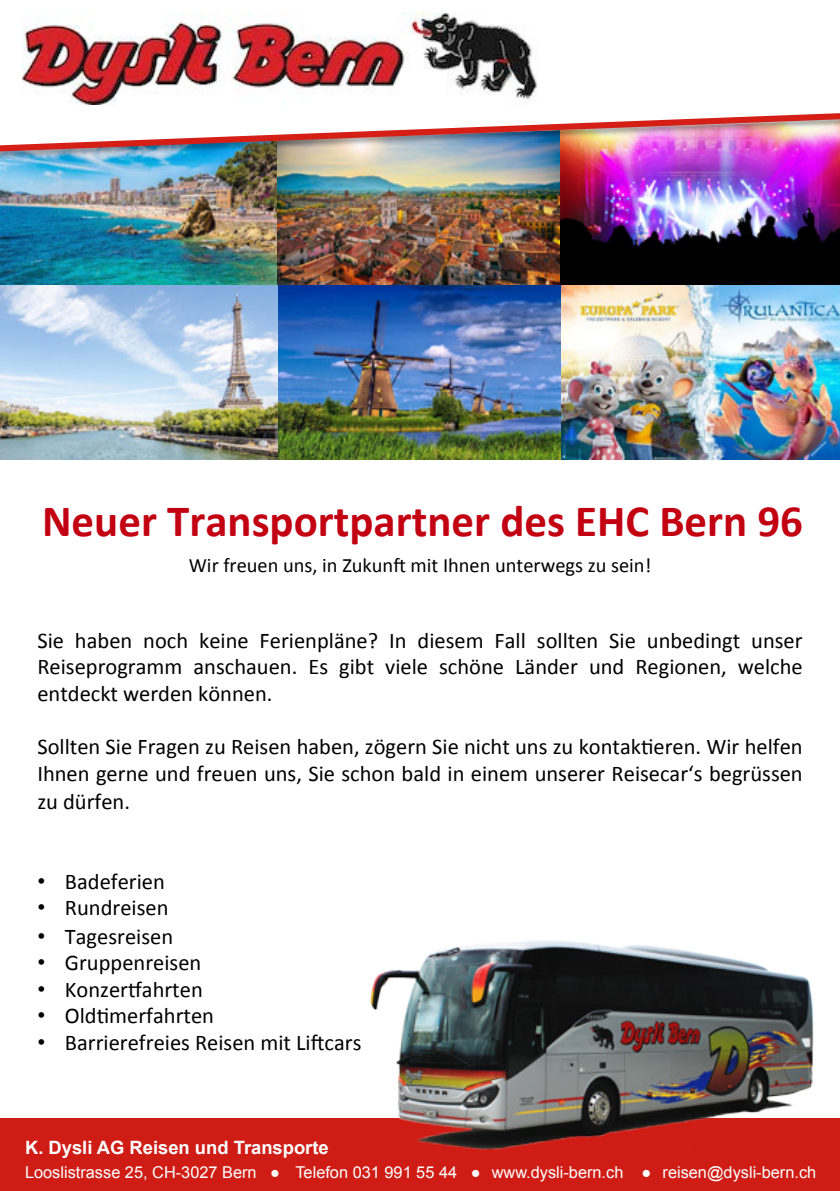
<style>
.page{position:relative;width:840px;height:1191px;background:#fff}
.page>*{position:absolute;margin:0;border:0;box-sizing:border-box;transform-origin:0 0}
.t1{font:700 44.8px "Calibri";color:#c20012}
.t2{font:22.4px/26.6px "Calibri";color:#000;text-align:justify}
.t3{font:20.4px "Calibri";color:#000}
.t4{font:700 18.4px "Arial";color:#fff}
.t5{font:16.4px "Arial";color:#fff}
.s1{font-family:"Arial"}
.s2{font-family:"Calibri"}
</style>
<div class="page">
<img style="left:0;top:12px;width:839px;height:1179px">
<img style="left:0;top:163px;width:839px;height:8px">
<img style="left:0;top:101px;width:839px;height:62px">
<p class="t1" style="left:42px;top:492px;width:762px">Neuer Transportpartner des EHC Bern 96</p>
<p class="t3" style="left:189px;top:552px;width:464px">Wir freuen uns, in Zukun- mit Ihnen unterwegs zu sein!</p>
<p class="t2" style="left:37px;top:627px;width:766px">Sie haben noch keine Ferienpläne? In diesem Fall sollten Sie unbedingt unser Reiseprogramm anschauen. Es gibt viele schöne Länder und Regionen, welche entdeckt werden können.</p>
<p class="t2" style="left:37px;top:733px;width:766px">Sollten Sie Fragen zu Reisen haben, zögern Sie nicht uns zu kontakGeren. Wir helfen<br>Ihnen gerne und freuen uns, Sie schon bald in einem unserer Reisecar‘s begrüssen</p>
<p class="t2" style="left:37px;top:788px;width:94px">zu dürfen.</p>
<p class="t2" style="left:37px;top:868px;width:129px"><span class="s1">•</span> Badeferien</p>
<p class="t2" style="left:37px;top:894px;width:132px"><span class="s1">•</span> Rundreisen</p>
<p class="t2" style="left:37px;top:923px;width:137px"><span class="s1">•</span> Tagesreisen</p>
<p class="t2" style="left:37px;top:949px;width:165px"><span class="s1">•</span> Gruppenreisen</p>
<p class="t2" style="left:37px;top:976px;width:167px"><span class="s1">•</span> KonzerNahrten</p>
<p class="t2" style="left:37px;top:1002px;width:178px"><span class="s1">•</span> OldGmerfahrten</p>
<p class="t2" style="left:37px;top:1029px;width:325px"><span class="s1">•</span> Barrierefreies Reisen mit Li-cars</p>
<p class="t4" style="left:25px;top:1135px;width:305px">K. Dysli AG Reisen und Transporte</p>
<p class="t5" style="left:25px;top:1161px;width:792px">Looslistrasse 25, CH-3027 Bern <span class="s2">●</span> Telefon 031 991 55 44 <span class="s2">●</span> www.dysli-bern.ch <span class="s2">●</span> reisen@dysli-bern.ch</p>
</div>
